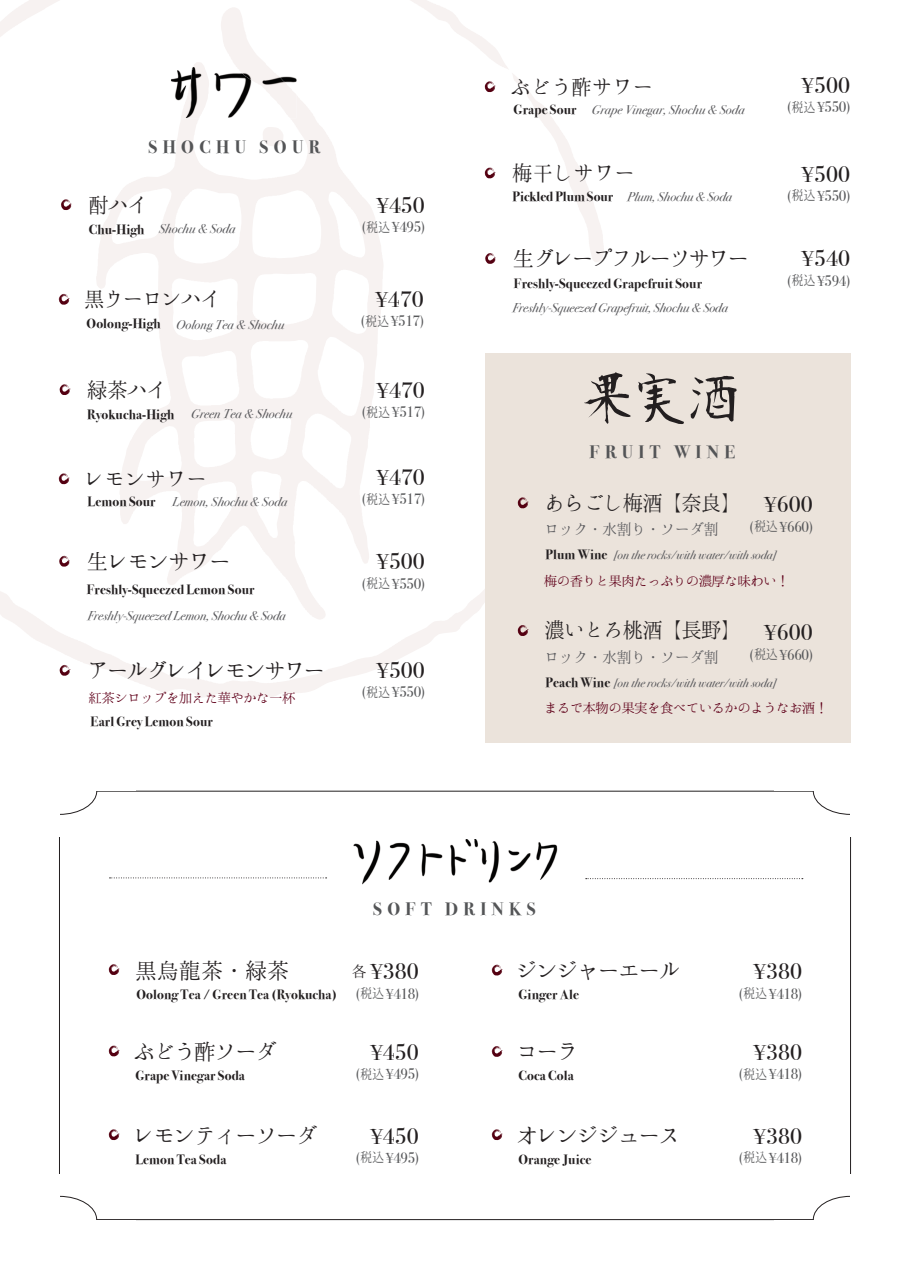
<style>
.page{position:relative;width:910px;height:1280px;background:#fff}
.page>*{position:absolute;margin:0;border:0;box-sizing:border-box;transform-origin:0 0}
.t1{font:63px "Kouzan Brush Font OTF";color:#231f20}
.t2{font:24.75px "Hannari Mincho";letter-spacing:-.15em;color:#231f20}
.t3{font:24.75px "Hannari Mincho";letter-spacing:-.18em;color:#231f20}
.t4{font:24.75px "Hannari Mincho";letter-spacing:-.19em;color:#231f20}
.t5{font:23.7px "Hannari Mincho";letter-spacing:-.13em;color:#231f20;scale:.95 1}
.t6{font:23.7px "Hannari Mincho";letter-spacing:-.09em;color:#231f20;scale:.95 1}
.t7{font:22.5px "Bodoni Svty Two ITCTT";color:#231f20}
.t8{font:700 18px "Bodoni Svty Two ITCTT";letter-spacing:.3em;color:#545557}
.t9{font:17.1px "Hannari Mincho";letter-spacing:-.12em;color:#5a5a5d;scale:.96 1}
.t10{font:16.95px "Hannari Mincho";color:#231f20}
.t11{font:15.15px "Bodoni Svty Two ITCTT";letter-spacing:-.03em;color:#57585a;scale:.94 1}
.t12{font:15px "Hannari Mincho";letter-spacing:-.14em;color:#60011a}
.t13{font:700 13.5px "Bodoni Svty Two ITCTT";letter-spacing:.01em;color:#231f20}
.t14{font:italic 12.9px "Bodoni Svty Two ITCTT";letter-spacing:.01em;color:#5a5a5d}
.t15{font:italic 12.75px "Bodoni Svty Two ITCTT";color:#5a5a5d}
.t16{font:italic 12px "Bodoni Svty Two ITCTT";color:#5a5a5d}
.s1{font-weight:700;font-style:normal;font-size:13.5px;color:#231f20}
.s2{font-family:"Koz Min Pr 6 N";font-size:12.9px}
</style>
<div class="page">
<svg style="left:96px;top:8px;width:287px;height:432px"></svg>
<svg style="left:262px;top:127px;width:22px;height:19px"></svg>
<svg style="left:0;top:0;width:59px;height:37px"></svg>
<svg style="left:0;top:440px;width:485px;height:259px"></svg>
<img style="left:171px;top:67px;width:10px;height:51px">
<img style="left:181px;top:67px;width:116px;height:51px">
<svg style="left:61px;top:199px;width:10px;height:11px"></svg>
<svg style="left:59px;top:294px;width:10px;height:11px"></svg>
<svg style="left:60px;top:384px;width:10px;height:11px"></svg>
<svg style="left:59px;top:473px;width:10px;height:11px"></svg>
<svg style="left:60px;top:665px;width:10px;height:11px"></svg>
<svg style="left:59px;top:556px;width:10px;height:11px"></svg>
<svg style="left:109px;top:964px;width:10px;height:11px"></svg>
<svg style="left:492px;top:1046px;width:10px;height:11px"></svg>
<svg style="left:492px;top:965px;width:10px;height:10px"></svg>
<svg style="left:492px;top:1129px;width:10px;height:11px"></svg>
<svg style="left:109px;top:1129px;width:10px;height:11px"></svg>
<svg style="left:109px;top:1045px;width:10px;height:11px"></svg>
<img style="left:354px;top:839px;width:203px;height:45px">
<svg style="left:110px;top:877px;width:217px;height:1px"></svg>
<svg style="left:586px;top:878px;width:217px;height:1px"></svg>
<svg style="left:411px;top:0;width:193px;height:264px"></svg>
<div style="left:485px;top:353px;width:365px;height:389px;background:#ebe3db"></div>
<svg style="left:518px;top:497px;width:10px;height:11px"></svg>
<svg style="left:518px;top:625px;width:10px;height:11px"></svg>
<h3 class="t8" style="left:148px;top:132px;width:173px">SHOCHU SOUR</h3>
<h3 class="t5" style="left:88px;top:192px;width:66px">酎ハイ</h3>
<p class="t14" style="left:89px;top:217px;width:148px"><span class="s1">Chu-High</span> Shochu &amp; Soda</p>
<h3 class="t5" style="left:84px;top:286px;width:147px">黒ウーロンハイ</h3>
<p class="t15" style="left:87px;top:313px;width:199px"><span class="s1">Oolong-High</span> Oolong Tea &amp; Shochu</p>
<h3 class="t5" style="left:87px;top:377px;width:87px">緑茶ハイ</h3>
<p class="t15" style="left:87px;top:402px;width:207px"><span class="s1">Ryokucha-High</span> Green Tea &amp; Shochu</p>
<h3 class="t5" style="left:84px;top:466px;width:133px">レモンサワー</h3>
<p class="t15" style="left:88px;top:490px;width:201px"><span class="s1">Lemon Sour</span> Lemon, Shochu &amp; Soda</p>
<h2 class="t2" style="left:87px;top:548px;width:148px">生レモンサワー</h2>
<p class="t13" style="left:87px;top:578px;width:169px">Freshly-Squeezed Lemon Sour</p>
<p class="t15" style="left:88px;top:604px;width:200px">Freshly-Squeezed Lemon, Shochu &amp; Soda</p>
<h2 class="t3" style="left:87px;top:657px;width:242px">アールグレイレモンサワー</h2>
<p class="t13" style="left:91px;top:710px;width:124px">Earl Grey Lemon Sour</p>
<p class="t12" style="left:89px;top:689px;width:210px">紅茶シロップを加えた華やかな一杯</p>
<h3 class="t7" style="left:376px;top:187px;width:50px">¥450</h3>
<p class="t11" style="left:362px;top:215px;width:69px">(<span class="s2">税込</span> ¥495)</p>
<h3 class="t7" style="left:375px;top:281px;width:50px">¥470</h3>
<p class="t11" style="left:361px;top:309px;width:69px">(<span class="s2">税込</span> ¥517)</p>
<h3 class="t7" style="left:376px;top:372px;width:50px">¥470</h3>
<p class="t11" style="left:362px;top:400px;width:69px">(<span class="s2">税込</span> ¥517)</p>
<h3 class="t7" style="left:376px;top:459px;width:50px">¥470</h3>
<p class="t11" style="left:362px;top:487px;width:69px">(<span class="s2">税込</span> ¥517)</p>
<h3 class="t7" style="left:376px;top:543px;width:50px">¥500</h3>
<p class="t11" style="left:362px;top:571px;width:69px">(<span class="s2">税込</span> ¥550)</p>
<h3 class="t7" style="left:376px;top:652px;width:50px">¥500</h3>
<p class="t11" style="left:362px;top:680px;width:69px">(<span class="s2">税込</span> ¥550)</p>
<h3 class="t6" style="left:510px;top:74px;width:154px">ぶどう酢サワー</h3>
<p class="t15" style="left:514px;top:98px;width:233px"><span class="s1">Grape Sour</span> Grape Vinegar, Shochu &amp; Soda</p>
<h3 class="t5" style="left:512px;top:160px;width:133px">梅干しサワー</h3>
<p class="t15" style="left:512px;top:186px;width:221px"><span class="s1">Pickled Plum Sour</span> Plum, Shochu &amp; Soda</p>
<h2 class="t4" style="left:513px;top:246px;width:240px">生グレープフルーツサワー</h2>
<p class="t13" style="left:514px;top:272px;width:190px">Freshly-Squeezed Grapefruit Sour</p>
<p class="t15" style="left:512px;top:296px;width:217px">Freshly-Squeezed Grapefruit, Shochu &amp; Soda</p>
<h1 class="t1" style="left:574px;top:367px;width:174px">果実酒</h1>
<h3 class="t8" style="left:589px;top:437px;width:147px">FRUIT WINE</h3>
<h3 class="t7" style="left:802px;top:67px;width:50px">¥500</h3>
<p class="t11" style="left:787px;top:95px;width:69px">(<span class="s2">税込</span> ¥550)</p>
<h3 class="t7" style="left:802px;top:155px;width:50px">¥500</h3>
<p class="t11" style="left:787px;top:183px;width:69px">(<span class="s2">税込</span> ¥550)</p>
<h3 class="t7" style="left:802px;top:240px;width:50px">¥540</h3>
<p class="t11" style="left:787px;top:268px;width:69px">(<span class="s2">税込</span> ¥594)</p>
<h3 class="t5" style="left:544px;top:490px;width:211px">あらごし梅酒【奈良】</h3>
<p class="t16" style="left:545px;top:545px;width:233px"><span class="s1">Plum Wine</span> [on the rocks/with water/with soda]</p>
<h3 class="t7" style="left:764px;top:486px;width:50px">¥600</h3>
<p class="t11" style="left:750px;top:514px;width:69px">(<span class="s2">税込</span> ¥660)</p>
<h3 class="t9" style="left:544px;top:520px;width:185px">ロック・水割り・ソーダ割</h3>
<p class="t12" style="left:544px;top:572px;width:249px">梅の香りと果肉たっぷりの濃厚な味わい！</p>
<h3 class="t5" style="left:544px;top:617px;width:211px">濃いとろ桃酒【長野】</h3>
<p class="t16" style="left:545px;top:673px;width:233px"><span class="s1">Peach Wine</span> [on the rocks/with water/with soda]</p>
<h3 class="t7" style="left:764px;top:614px;width:50px">¥600</h3>
<p class="t11" style="left:750px;top:642px;width:69px">(<span class="s2">税込</span> ¥660)</p>
<p class="t12" style="left:544px;top:700px;width:287px">まるで本物の果実を食べているかのようなお酒！</p>
<h3 class="t9" style="left:544px;top:648px;width:185px">ロック・水割り・ソーダ割</h3>
<h3 class="t8" style="left:373px;top:894px;width:164px">SOFT DRINKS</h3>
<h2 class="t2" style="left:135px;top:957px;width:158px">黒烏龍茶・緑茶</h2>
<p class="t13" style="left:137px;top:983px;width:202px">Oolong Tea / Green Tea (Ryokucha)</p>
<h2 class="t2" style="left:133px;top:1038px;width:148px">ぶどう酢ソーダ</h2>
<p class="t13" style="left:135px;top:1064px;width:111px">Grape Vinegar Soda</p>
<h2 class="t2" style="left:133px;top:1122px;width:189px">レモンティーソーダ</h2>
<p class="t13" style="left:135px;top:1148px;width:92px">Lemon Tea Soda</p>
<h3 class="t7" style="left:370px;top:953px;width:50px">¥380</h3>
<p class="t11" style="left:356px;top:981px;width:69px">(<span class="s2">税込</span> ¥418)</p>
<h3 class="t10" style="left:352px;top:962px;width:18px">各</h3>
<h3 class="t7" style="left:370px;top:1034px;width:50px">¥450</h3>
<p class="t11" style="left:356px;top:1062px;width:69px">(<span class="s2">税込</span> ¥495)</p>
<h3 class="t7" style="left:370px;top:1118px;width:50px">¥450</h3>
<p class="t11" style="left:356px;top:1145px;width:69px">(<span class="s2">税込</span> ¥495)</p>
<h2 class="t2" style="left:516px;top:957px;width:168px">ジンジャーエール</h2>
<p class="t13" style="left:518px;top:983px;width:62px">Ginger Ale</p>
<h2 class="t2" style="left:516px;top:1038px;width:66px">コーラ</h2>
<p class="t13" style="left:518px;top:1064px;width:57px">Coca Cola</p>
<h2 class="t2" style="left:516px;top:1122px;width:168px">オレンジジュース</h2>
<p class="t13" style="left:518px;top:1148px;width:74px">Orange Juice</p>
<h3 class="t7" style="left:753px;top:953px;width:50px">¥380</h3>
<p class="t11" style="left:739px;top:981px;width:69px">(<span class="s2">税込</span> ¥418)</p>
<h3 class="t7" style="left:753px;top:1034px;width:50px">¥380</h3>
<p class="t11" style="left:739px;top:1062px;width:69px">(<span class="s2">税込</span> ¥418)</p>
<h3 class="t7" style="left:753px;top:1118px;width:50px">¥380</h3>
<p class="t11" style="left:739px;top:1145px;width:69px">(<span class="s2">税込</span> ¥418)</p>
</div>
